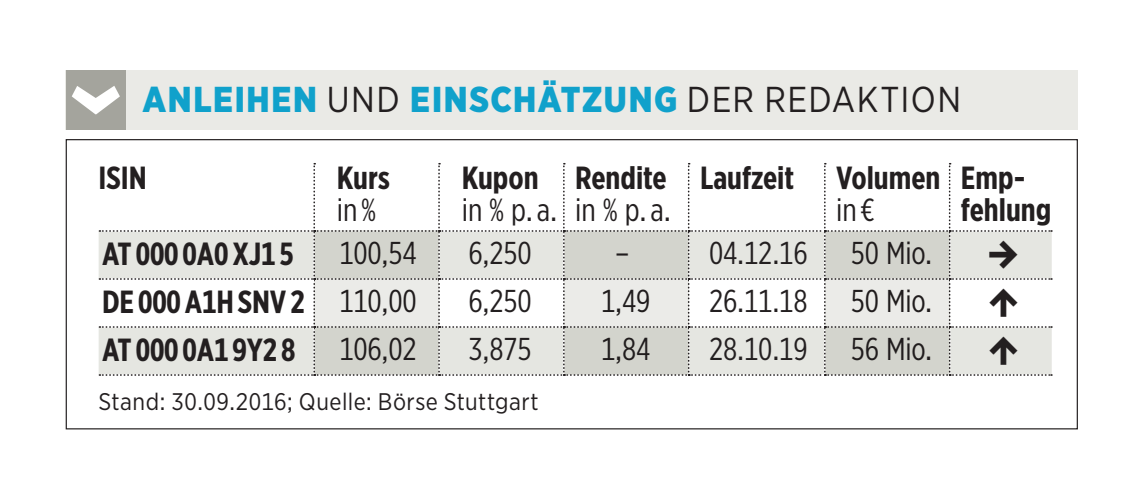
<style>
.page{position:relative;width:1146px;height:499px;background:#fff}
.page>*{position:absolute;margin:0;border:0;box-sizing:border-box;transform-origin:0 0}
.ES_TAB_HL_Mager{font:900 36px "Gotham Narrow";letter-spacing:.045em;color:#10a1cb}
.t1{font:700 34px "Arrowdyn";color:#231f20}
.ES_Tab_Tabelle_Kopf{font:700 32px/32px "Gotham X Narrow";color:#231f20}
.ES_Tab_Tabelle_bold{font:700 32px "Gotham X Narrow";letter-spacing:-.005em;color:#231f20}
.ES_Tab_Tabelle_Kopf-2{font:32px "Gotham X Narrow";color:#231f20}
.ES_Tab_Tabelle{font:31.6px "Gotham X Narrow";letter-spacing:-.005em;color:#231f20}
.ES_TAB_Fussnote{font:24px "Gotham Narrow";letter-spacing:.02em;color:#231f20}
.s1{font-weight:400;color:#231f20}
.s2{font-weight:400}
</style>
<div class="page">
<div style="left:66px;top:70px;width:1011px;height:60px;background:#eaeae6"></div>
<div style="left:66px;top:70px;width:60px;height:60px;background:#a4a49d"></div>
<svg style="left:72px;top:86px;width:48px;height:28px"></svg>
<svg style="left:99px;top:163px;width:952px;height:213px"></svg>
<svg style="left:314px;top:230px;width:125px;height:144px;background:#d7d8d3"></svg>
<svg style="left:563px;top:230px;width:125px;height:144px;background:#d8d8d3"></svg>
<svg style="left:824px;top:231px;width:125px;height:144px;background:#d7d8d3"></svg>
<p class="ES_TAB_HL_Mager" style="left:143px;top:76px;width:819px">ANLEIHEN <span class="s1">UND</span> EINSCHÄTZUNG <span class="s1">DER REDAKTION</span></p>
<p class="ES_Tab_Tabelle_Kopf" style="left:99px;top:161px;width:50px">ISIN</p>
<p class="ES_Tab_Tabelle_Kopf" style="left:337px;top:161px;width:54px">Kurs <span class="s2">in %</span></p>
<p class="ES_Tab_Tabelle_Kopf" style="left:461px;top:161px;width:78px">Kupon</p>
<p class="ES_Tab_Tabelle_Kopf-2" style="left:461px;top:190px;width:97px">in % p. a.</p>
<p class="ES_Tab_Tabelle_Kopf" style="left:575px;top:161px;width:93px">Rendite</p>
<p class="ES_Tab_Tabelle_Kopf-2" style="left:575px;top:190px;width:97px">in % p. a.</p>
<p class="ES_Tab_Tabelle_Kopf" style="left:700px;top:161px;width:96px">Laufzeit</p>
<p class="ES_Tab_Tabelle_Kopf" style="left:836px;top:161px;width:106px">Volumen</p>
<p class="ES_Tab_Tabelle_Kopf-2" style="left:836px;top:190px;width:40px">in €</p>
<p class="ES_Tab_Tabelle_Kopf" style="left:960px;top:161px;width:92px">Emp&shy;fehlung</p>
<p class="ES_Tab_Tabelle_bold" style="left:102px;top:234px;width:193px">AT 000 0A0 XJ1 5</p>
<p class="ES_Tab_Tabelle" style="left:339px;top:234px;width:79px">100,54</p>
<p class="ES_Tab_Tabelle" style="left:468px;top:234px;width:65px">6,250</p>
<p class="ES_Tab_Tabelle" style="left:615px;top:234px;width:16px">–</p>
<p class="ES_Tab_Tabelle" style="left:709px;top:234px;width:100px">04.12.16</p>
<p class="ES_Tab_Tabelle" style="left:850px;top:234px;width:83px">50 Mio.</p>
<p class="t1" style="left:989px;top:239px;width:30px">3</p>
<p class="ES_Tab_Tabelle_bold" style="left:102px;top:282px;width:204px">DE 000 A1H SNV 2</p>
<p class="ES_Tab_Tabelle" style="left:339px;top:282px;width:79px">110,00</p>
<p class="ES_Tab_Tabelle" style="left:468px;top:282px;width:65px">6,250</p>
<p class="ES_Tab_Tabelle" style="left:601px;top:282px;width:51px">1,49</p>
<p class="ES_Tab_Tabelle" style="left:709px;top:282px;width:100px">26.11.18</p>
<p class="ES_Tab_Tabelle" style="left:850px;top:282px;width:83px">50 Mio.</p>
<p class="t1" style="left:989px;top:287px;width:30px">1</p>
<p class="ES_Tab_Tabelle_bold" style="left:102px;top:330px;width:195px">AT 000 0A1 9Y2 8</p>
<p class="ES_Tab_Tabelle" style="left:339px;top:330px;width:79px">106,02</p>
<p class="ES_Tab_Tabelle" style="left:468px;top:330px;width:65px">3,875</p>
<p class="ES_Tab_Tabelle" style="left:601px;top:330px;width:51px">1,84</p>
<p class="ES_Tab_Tabelle" style="left:709px;top:330px;width:100px">28.10.19</p>
<p class="ES_Tab_Tabelle" style="left:850px;top:330px;width:83px">56 Mio.</p>
<p class="t1" style="left:989px;top:335px;width:30px">1</p>
<p class="ES_TAB_Fussnote" style="left:99px;top:386px;width:441px">Stand: 30.09.2016; Quelle: Börse Stuttgart</p>
</div>
